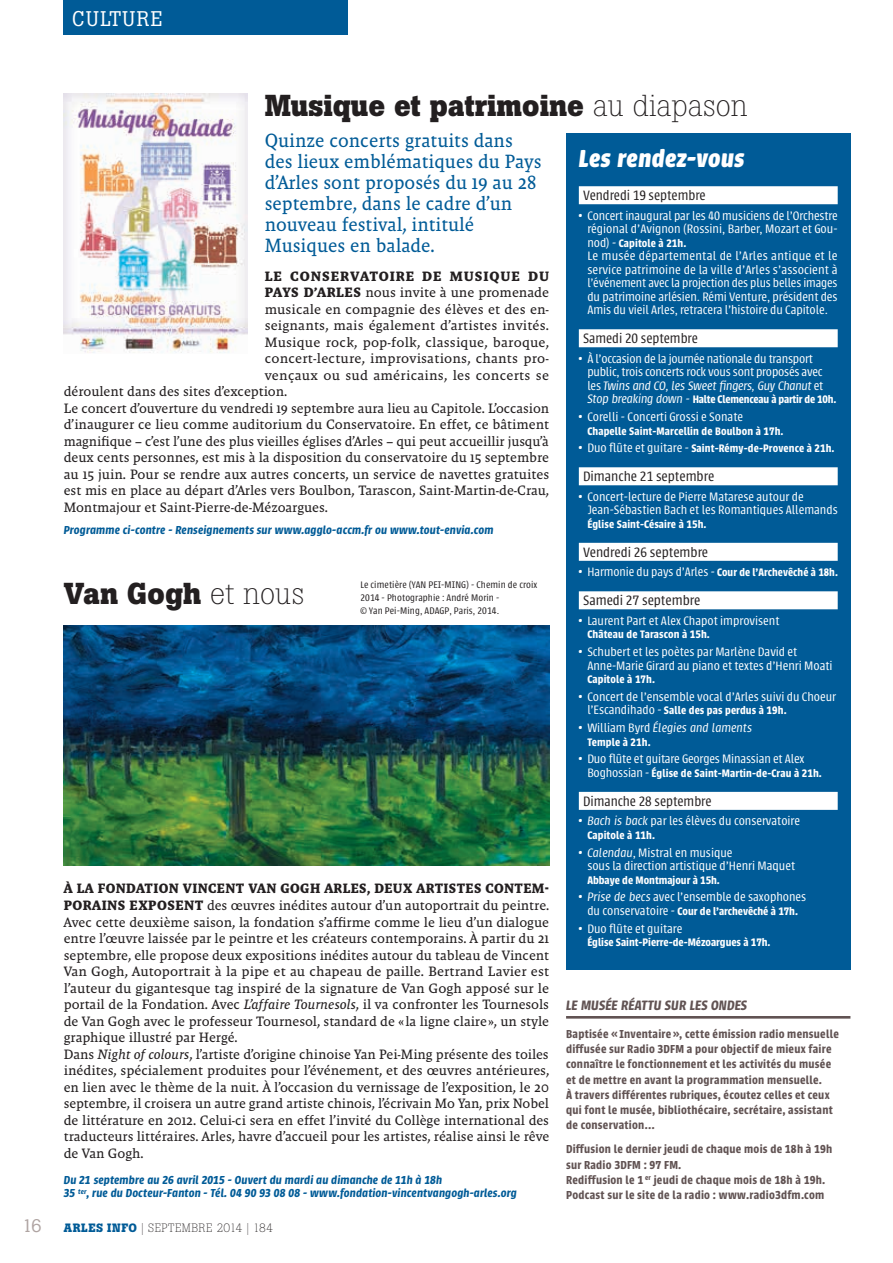
<style>
.page{position:relative;width:893px;height:1263px;background:#fff}
.page>*{position:absolute;margin:0;border:0;box-sizing:border-box;transform-origin:0 0}
.t1{font:700 30px "Boton";color:#231f20}
.t2{font:italic 700 27px "Urbana";letter-spacing:.02em;color:#fff}
.t3{font:21px "Boton";letter-spacing:.07em;color:#fff}
.t4{font:19.5px/21px "Malaga OT";color:#005b97;scale:.96 1}
.t5{font:300 15px "Urbana";color:#231f20}
.t6{font:italic 600 15px "Urbana";letter-spacing:.005em;color:#615353}
.t7{font:13.8px/16.5px "Malaga OT";letter-spacing:-.005em;color:#231f20}
.t8{font:13.8px "Malaga OT";letter-spacing:.015em;color:#231f20}
.t9{font:700 13.8px "Malaga OT";letter-spacing:.065em;color:#231f20}
.t10{font:300 13.5px/13.5px "Urbana";color:#fff}
.t11{font:italic 300 13.5px "Urbana";color:#fff}
.t12{font:600 12.75px/15.3px "Urbana";letter-spacing:.02em;color:#615353}
.t13{font:italic 600 12.75px/13.5px "Urbana";letter-spacing:.015em;color:#005b97}
.t14{font:600 12px "Urbana";letter-spacing:.01em;color:#fff}
.t15{font:600 12px "Urbana";letter-spacing:-.015em;color:#fff}
.t16{font:300 12px "Boton";letter-spacing:.03em;color:#231f20}
.t17{font:300 10.5px/12.6px "Urbana";letter-spacing:.01em;color:#231f20}
.s1{font-weight:300}
.s2{font-weight:700}
.s3{font-style:italic}
.s4{font-weight:400;font-size:18px;color:#afa4a2}
.s5{font-weight:700;color:#005b97}
.s6{font-weight:300;font-size:13.5px}
.s7{font-weight:300;font-style:italic;font-size:13.5px}
.s8{font-weight:600;font-size:12px}
.s9{font-style:normal}
</style>
<div class="page">
<div style="left:566px;top:134px;width:284px;height:836px;background:#005b97"></div>
<img style="left:64px;top:94px;width:184px;height:259px">
<img style="left:64px;top:625px;width:485px;height:241px">
<div style="left:579px;top:186px;width:259px;height:18px;background:#fff"></div>
<div style="left:579px;top:329px;width:259px;height:18px;background:#fff"></div>
<div style="left:579px;top:467px;width:259px;height:18px;background:#fff"></div>
<div style="left:579px;top:543px;width:259px;height:18px;background:#fff"></div>
<div style="left:579px;top:591px;width:259px;height:18px;background:#fff"></div>
<div style="left:579px;top:792px;width:259px;height:18px;background:#fff"></div>
<hr style="left:566px;top:1016px;width:284px;height:2px;background:#615353">
<div style="left:64px;top:0;width:284px;height:34px;background:#005b97"></div>
<h3 class="t3" style="left:72px;top:6px;width:92px">CULTURE</h3>
<h1 class="t1" style="left:265px;top:88px;width:485px">Musique et patrimoine <span class="s1">au diapason</span></h1>
<h3 class="t4" style="left:265px;top:129px;width:290px">Quinze concerts gratuits dans des lieux emblématiques du Pays d’Arles sont proposés du 19 au 28 septembre, dans le cadre d’un nouveau festival, intitulé<br>Musiques en balade.</h3>
<p class="t9" style="left:265px;top:268px;width:286px">LE CONSERVATOIRE DE MUSIQUE DU</p>
<p class="t7" style="left:265px;top:284px;width:286px"><span class="s2">PAYS D’ARLES</span> nous invite à une promenade</p>
<p class="t7" style="left:265px;top:301px;width:286px">musicale en compagnie des élèves et des en-</p>
<p class="t7" style="left:265px;top:317px;width:286px">seignants, mais également d’artistes invités.</p>
<p class="t8" style="left:265px;top:334px;width:286px">Musique rock, pop-folk, classique, baroque,</p>
<p class="t7" style="left:265px;top:350px;width:286px">concert-lecture, improvisations, chants pro-</p>
<p class="t8" style="left:265px;top:367px;width:286px">vençaux ou sud américains, les concerts se</p>
<p class="t7" style="left:64px;top:383px;width:225px">déroulent dans des sites d’exception.</p>
<p class="t7" style="left:64px;top:400px;width:487px">Le concert d’ouverture du vendredi 19 septembre aura lieu au Capitole. L’occasion</p>
<p class="t7" style="left:64px;top:416px;width:487px">d’inaugurer ce lieu comme auditorium du Conservatoire. En effet, ce bâtiment</p>
<p class="t7" style="left:64px;top:433px;width:486px">magnifique – c’est l’une des plus vieilles églises d’Arles – qui peut accueillir jusqu’à</p>
<p class="t7" style="left:64px;top:449px;width:487px">deux cents personnes, est mis à la disposition du conservatoire du 15 septembre</p>
<p class="t7" style="left:64px;top:466px;width:487px">au 15 juin. Pour se rendre aux autres concerts, un service de navettes gratuites</p>
<p class="t7" style="left:64px;top:482px;width:487px">est mis en place au départ d’Arles vers Boulbon, Tarascon, Saint-Martin-de-Crau,</p>
<p class="t7" style="left:64px;top:499px;width:266px">Montmajour et Saint-Pierre-de-Mézoargues.</p>
<p class="t13" style="left:64px;top:523px;width:431px">Programme ci-contre - Renseignements sur www.agglo-accm.fr ou www.tout-envia.com</p>
<h1 class="t1" style="left:64px;top:576px;width:242px">Van Gogh <span class="s1">et nous</span></h1>
<p class="t17" style="left:360px;top:579px;width:179px">Le cimetière (YAN PEI-MING) - Chemin de croix<br>2014 - Photographie : André Morin -<br>© Yan Pei-Ming, ADAGP, Paris, 2014.</p>
<p class="t7" style="left:64px;top:880px;width:487px"><span class="s2">À LA FONDATION VINCENT VAN GOGH ARLES, DEUX ARTISTES CONTEM-PORAINS EXPOSENT</span> des œuvres inédites autour d’un autoportrait du peintre.<br>Avec cette deuxième saison, la fondation s’affirme comme le lieu d’un dialogue entre l’œuvre laissée par le peintre et les créateurs contemporains. À partir du 21 septembre, elle propose deux expositions inédites autour du tableau de Vincent Van Gogh, Autoportrait à la pipe et au chapeau de paille. Bertrand Lavier est l’auteur du gigantesque tag inspiré de la signature de Van Gogh apposé sur le portail de la Fondation. Avec <span class="s3">L’affaire Tournesols</span>, il va confronter les Tournesols de Van Gogh avec le professeur Tournesol, standard de «la ligne claire», un style graphique illustré par Hergé.<br>Dans <span class="s3">Night of colours</span>, l’artiste d’origine chinoise Yan Pei-Ming présente des toiles inédites, spécialement produites pour l’événement, et des œuvres antérieures, en lien avec le thème de la nuit. À l’occasion du vernissage de l’exposition, le 20 septembre, il croisera un autre grand artiste chinois, l’écrivain Mo Yan, prix Nobel de littérature en 2012. Celui-ci sera en effet l’invité du Collège international des traducteurs littéraires. Arles, havre d’accueil pour les artistes, réalise ainsi le rêve de Van Gogh.</p>
<p class="t13" style="left:64px;top:1173px;width:455px">Du 21 septembre au 26 avril 2015 - Ouvert du mardi au dimanche de 11h à 18h<br>35 <sup>ter</sup>, rue du Docteur-Fanton - Tél. 04 90 93 08 08 - www.fondation-vincentvangogh-arles.org</p>
<p class="t16" style="left:22px;top:1221px;width:252px"><span class="s4">16</span> <span class="s5">ARLES INFO</span> | SEPTEMBRE 2014 | 184</p>
<h2 class="t2" style="left:579px;top:143px;width:167px">Les rendez-vous</h2>
<p class="t5" style="left:583px;top:187px;width:124px">Vendredi 19 septembre</p>
<p class="t10" style="left:579px;top:209px;width:260px;text-align:right">• Concert inaugural par les 40 musiciens de l’Orchestre régional d’Avignon (Rossini, Barber, Mozart et Gou-</p>
<p class="t14" style="left:587px;top:236px;width:100px"><span class="s6">nod) -</span> Capitole à 21h.</p>
<p class="t10" style="left:587px;top:249px;width:252px;text-align:justify">Le musée départemental de l’Arles antique et le service patrimoine de la ville d’Arles s’associent à l’événement avec la projection des plus belles images du patrimoine arlésien. Rémi Venture, président des Amis du vieil Arles, retracera l’histoire du Capitole.</p>
<p class="t5" style="left:583px;top:330px;width:116px">Samedi 20 septembre</p>
<p class="t10" style="left:587px;top:352px;width:237px;text-indent:-9px">• À l’occasion de la journée nationale du transport public, trois concerts rock vous sont proposés avec les <span class="s3">Twins and CO, les Sweet fingers, Guy Chanut</span> et</p>
<p class="t15" style="left:587px;top:393px;width:250px"><span class="s7">Stop breaking down -</span> Halte Clemenceau à partir de 10h.</p>
<p class="t10" style="left:579px;top:410px;width:166px">• Corelli - Concerti Grossi e Sonate</p>
<p class="t14" style="left:587px;top:424px;width:198px">Chapelle Saint-Marcellin de Boulbon à 17h.</p>
<p class="t14" style="left:579px;top:442px;width:257px"><span class="s6">• Duo flûte et guitare -</span> Saint-Rémy-de-Provence à 21h.</p>
<p class="t5" style="left:583px;top:468px;width:133px">Dimanche 21 septembre</p>
<p class="t10" style="left:587px;top:490px;width:252px;text-indent:-9px">• Concert-lecture de Pierre Matarese autour de<br>Jean-Sébastien Bach et les Romantiques Allemands</p>
<p class="t14" style="left:587px;top:517px;width:121px">Église Saint-Césaire à 15h.</p>
<p class="t5" style="left:583px;top:544px;width:127px">Vendredi 26 septembre</p>
<p class="t10" style="left:579px;top:565px;width:261px">• Harmonie du pays d’Arles - <span class="s8">Cour de l’Archevêché à 18h.</span></p>
<p class="t5" style="left:583px;top:592px;width:119px">Samedi 27 septembre</p>
<p class="t10" style="left:579px;top:614px;width:202px">• Laurent Part et Alex Chapot improvisent</p>
<p class="t14" style="left:587px;top:628px;width:124px">Château de Tarascon à 15h.</p>
<p class="t10" style="left:587px;top:645px;width:247px;text-indent:-9px">• Schubert et les poètes par Marlène David et<br>Anne-Marie Girard au piano et textes d’Henri Moati</p>
<p class="t14" style="left:587px;top:673px;width:69px">Capitole à 17h.</p>
<p class="t10" style="left:579px;top:690px;width:259px">• Concert de l’ensemble vocal d’Arles suivi du Choeur</p>
<p class="t14" style="left:587px;top:704px;width:201px"><span class="s6">l’Escandihado -</span> Salle des pas perdus à 19h.</p>
<p class="t11" style="left:579px;top:721px;width:175px"><span class="s9">• William Byrd</span> Élegies and laments</p>
<p class="t14" style="left:587px;top:735px;width:65px">Temple à 21h.</p>
<p class="t10" style="left:579px;top:752px;width:227px">• Duo flûte et guitare Georges Minassian et Alex</p>
<p class="t14" style="left:587px;top:766px;width:236px"><span class="s6">Boghossian -</span> Église de Saint-Martin-de-Crau à 21h.</p>
<p class="t5" style="left:583px;top:793px;width:130px">Dimanche 28 septembre</p>
<p class="t10" style="left:579px;top:814px;width:223px">• <span class="s3">Bach is back</span> par les élèves du conservatoire</p>
<p class="t14" style="left:587px;top:828px;width:69px">Capitole à 11h.</p>
<p class="t10" style="left:587px;top:846px;width:209px;text-indent:-9px">• <span class="s3">Calendau</span>, Mistral en musique<br>sous la direction artistique d’Henri Maquet</p>
<p class="t14" style="left:587px;top:873px;width:134px">Abbaye de Montmajour à 15h.</p>
<p class="t10" style="left:579px;top:890px;width:229px">• <span class="s3">Prise de becs</span> avec l’ensemble de saxophones</p>
<p class="t14" style="left:587px;top:904px;width:212px"><span class="s6">du conservatoire -</span> Cour de l’archevêché à 17h.</p>
<p class="t10" style="left:579px;top:922px;width:105px">• Duo flûte et guitare</p>
<p class="t14" style="left:587px;top:936px;width:185px">Église Saint-Pierre-de-Mézoargues à 17h.</p>
<p class="t6" style="left:566px;top:997px;width:183px">LE MUSÉE RÉATTU SUR LES ONDES</p>
<p class="t12" style="left:566px;top:1026px;width:274px">Baptisée « Inventaire », cette émission radio mensuelle diffusée sur Radio 3DFM a pour objectif de mieux faire connaître le fonctionnement et les activités du musée et de mettre en avant la programmation mensuelle.<br>À travers différentes rubriques, écoutez celles et ceux qui font le musée, bibliothécaire, secrétaire, assistant de conservation…</p>
<p class="t12" style="left:566px;top:1142px;width:268px">Diffusion le dernier jeudi de chaque mois de 18h à 19h sur Radio 3DFM : 97 FM.<br>Rediffusion le 1 <sup>er</sup> jeudi de chaque mois de 18h à 19h.<br>Podcast sur le site de la radio : www.radio3dfm.com</p>
</div>
